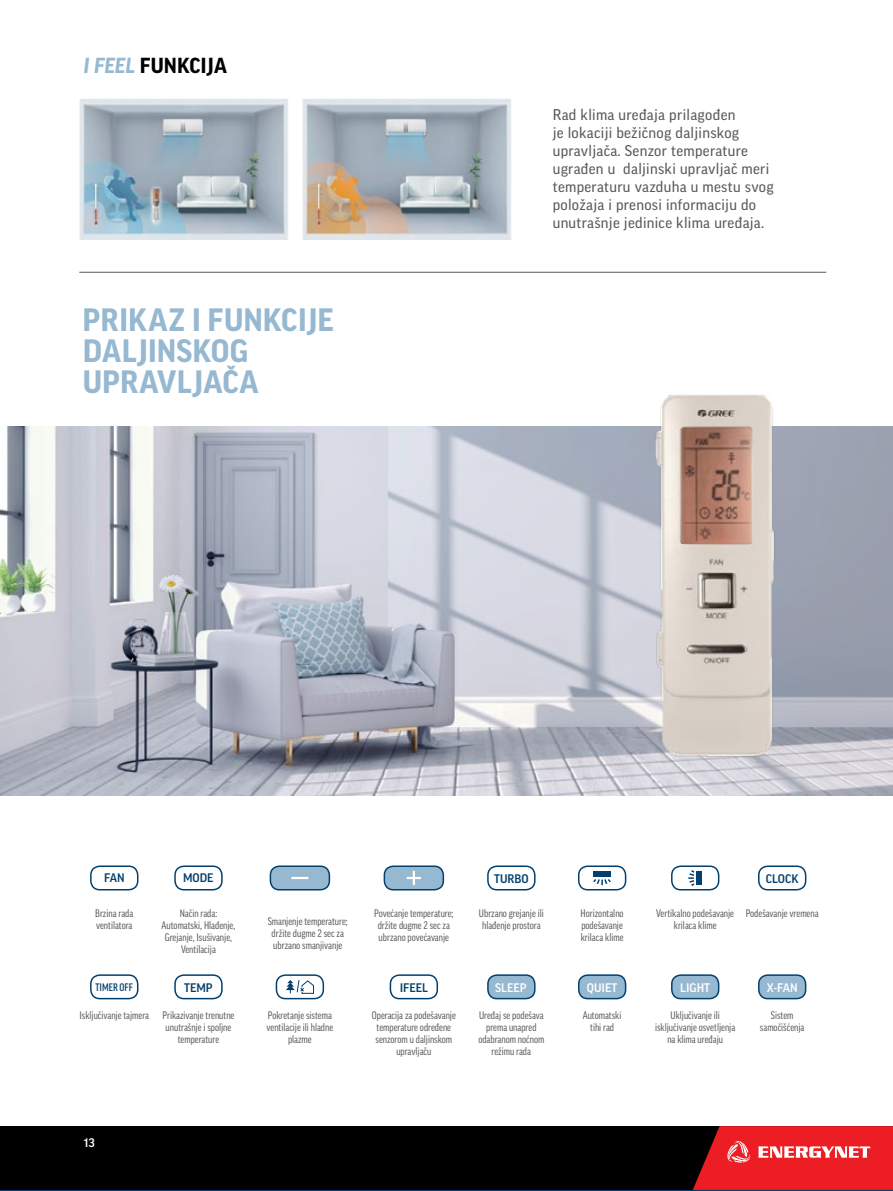
<style>
.page{position:relative;width:893px;height:1191px;background:#fff}
.page>*{position:absolute;margin:0;border:0;box-sizing:border-box;transform-origin:0 0}
.t1{font:700 31.2px/31.2px "Good Pro";letter-spacing:.01em;color:#96b8d1}
.t2{font:700 21px "Good Pro";color:#000}
.t3{font:15px/18px "Good Pro";letter-spacing:.02em;color:#58595b}
.t4{font:500 12px "Good Pro";color:#03406d}
.t5{font:500 12px "Good Pro";color:#fff}
.t6{font:condensed 10.5px/12px "Good Pro";color:#58595b;text-align:center}
.t7{font:500 condensed 10.5px "Good Pro";color:#03406d}
.s1{font-style:italic;color:#96b8d1}
</style>
<div class="page">
<svg style="left:0;top:1189px;width:893px;height:2px;background:#1a233a"></svg>
<img style="left:0;top:426px;width:893px;height:370px">
<div style="left:0;top:1126px;width:893px;height:63px;background:#000"></div>
<svg style="left:693px;top:1126px;width:200px;height:63px;background:#dd2b31"></svg>
<img style="left:302px;top:99px;width:209px;height:140px">
<img style="left:79px;top:99px;width:209px;height:140px">
<hr style="left:79px;top:272px;width:747px;height:1px;background:#58595b">
<div style="left:90px;top:865px;width:48px;height:25px;border:2px solid #03406d;border-radius:9px"></div>
<div style="left:90px;top:974px;width:48px;height:25px;border:2px solid #03406d;border-radius:9px"></div>
<div style="left:276px;top:974px;width:48px;height:25px;border:2px solid #03406d;border-radius:9px"></div>
<div style="left:487px;top:865px;width:49px;height:25px;border:2px solid #03406d;border-radius:9px"></div>
<div style="left:174px;top:865px;width:49px;height:25px;border:2px solid #03406d;border-radius:9px"></div>
<div style="left:174px;top:974px;width:49px;height:25px;border:2px solid #03406d;border-radius:9px"></div>
<div style="left:390px;top:974px;width:48px;height:25px;border:2px solid #03406d;border-radius:9px"></div>
<div style="left:488px;top:975px;width:47px;height:23px;background:#96b8d1;border-radius:9px"></div>
<div style="left:487px;top:974px;width:49px;height:25px;border:2px solid #03406d;border-radius:9px"></div>
<div style="left:579px;top:975px;width:47px;height:23px;background:#96b8d1;border-radius:9px"></div>
<div style="left:578px;top:974px;width:48px;height:25px;border:2px solid #03406d;border-radius:9px"></div>
<div style="left:672px;top:975px;width:47px;height:23px;background:#96b8d1;border-radius:9px"></div>
<div style="left:671px;top:974px;width:48px;height:25px;border:2px solid #03406d;border-radius:9px"></div>
<div style="left:759px;top:975px;width:47px;height:23px;background:#96b8d1;border-radius:9px"></div>
<div style="left:758px;top:974px;width:48px;height:25px;border:2px solid #03406d;border-radius:9px"></div>
<div style="left:578px;top:865px;width:48px;height:25px;border:2px solid #03406d;border-radius:9px"></div>
<div style="left:671px;top:865px;width:48px;height:25px;border:2px solid #03406d;border-radius:9px"></div>
<div style="left:758px;top:865px;width:48px;height:25px;border:2px solid #03406d;border-radius:9px"></div>
<div style="left:270px;top:866px;width:59px;height:23px;background:#96b8d1;border-radius:9px"></div>
<div style="left:270px;top:865px;width:60px;height:25px;border:2px solid #03406d;border-radius:9px"></div>
<div style="left:384px;top:866px;width:59px;height:23px;background:#96b8d1;border-radius:9px"></div>
<div style="left:384px;top:865px;width:60px;height:25px;border:2px solid #03406d;border-radius:9px"></div>
<svg style="left:291px;top:877px;width:17px;height:2px"></svg>
<svg style="left:407px;top:871px;width:14px;height:14px"></svg>
<div style="left:593px;top:871px;width:18px;height:6px;background:#03406d"></div>
<div style="left:696px;top:871px;width:5px;height:13px;background:#03406d"></div>
<svg style="left:593px;top:879px;width:18px;height:6px"></svg>
<svg style="left:688px;top:870px;width:7px;height:16px"></svg>
<svg style="left:286px;top:980px;width:28px;height:14px"></svg>
<img style="left:595px;top:394px;width:185px;height:366px">
<h2 class="t2" style="left:84px;top:54px;width:127px"><span class="s1">I Feel</span> FUNKCIJA</h2>
<h1 class="t1" style="left:83px;top:304px;width:253px">PRIKAZ I FUNKCIJE<br>DALJINSKOG<br>UPRAVLJAČA</h1>
<h3 class="t3" style="left:553px;top:106px;width:223px">Rad klima uređaja prilagođen<br>je lokaciji bežičnog daljinskog upravljača. Senzor temperature ugrađen u daljinski upravljač meri temperaturu vazduha u mestu svog položaja i prenosi informaciju do unutrašnje jedinice klima uređaja.</h3>
<p class="t4" style="left:104px;top:871px;width:22px">FAN</p>
<p class="t6" style="left:95px;top:907px;width:40px;text-align:left">Brzina rada ventilatora</p>
<p class="t4" style="left:183px;top:871px;width:32px">MODE</p>
<p class="t4" style="left:494px;top:871px;width:36px">TURBO</p>
<p class="t4" style="left:766px;top:871px;width:34px">CLOCK</p>
<p class="t6" style="left:162px;top:907px;width:75px">Način rada:<br>Automatski, Hlađenje,<br>Grejanje, Isušivanje,<br>Ventilacija</p>
<p class="t6" style="left:268px;top:914px;width:81px">Smanjenje temperature; držite dugme 2 sec za ubrzano smanjivanje</p>
<p class="t6" style="left:374px;top:907px;width:81px">Povećanje temperature; držite dugme 2 sec za ubrzano povećavanje</p>
<p class="t6" style="left:479px;top:907px;width:66px;text-align:left">Ubrzano grejanje ili hlađenje prostora</p>
<p class="t6" style="left:581px;top:907px;width:45px;text-align:justify">Horizontalno podešavanje krilaca klime</p>
<p class="t6" style="left:656px;top:907px;width:79px">Vertikalno podešavanje krilaca klime</p>
<p class="t6" style="left:746px;top:907px;width:74px">Podešavanje vremena</p>
<p class="t7" style="left:96px;top:981px;width:39px">TIMER OFF</p>
<p class="t4" style="left:184px;top:980px;width:30px">TEMP</p>
<p class="t4" style="left:400px;top:980px;width:30px">IFEEL</p>
<p class="t5" style="left:495px;top:980px;width:33px">SLEEP</p>
<p class="t5" style="left:587px;top:980px;width:32px">QUIET</p>
<p class="t5" style="left:680px;top:980px;width:31px">LIGHT</p>
<p class="t5" style="left:767px;top:980px;width:32px">X-FAN</p>
<p class="t6" style="left:79px;top:1009px;width:71px">Isključivanje tajmera</p>
<p class="t6" style="left:162px;top:1009px;width:73px">Prikazivanje trenutne unutrašnje i spoljne temperature</p>
<p class="t6" style="left:266px;top:1009px;width:68px">Pokretanje sistema ventilacije ili hladne plazme</p>
<p class="t5" style="left:84px;top:1136px;width:12px">13</p>
<p class="t6" style="left:372px;top:1009px;width:86px">Operacija za podešavanje temperature određene senzorom u daljinskom upravljaču</p>
<p class="t6" style="left:478px;top:1009px;width:68px">Uređaj se podešava prema unapred odabranom noćnom režimu rada</p>
<p class="t6" style="left:583px;top:1009px;width:40px">Automatski tihi rad</p>
<p class="t6" style="left:655px;top:1009px;width:82px">Uključivanje ili isključivanje osvetljenja na klima uređaju</p>
<p class="t6" style="left:760px;top:1009px;width:46px">Sistem samočišćenja</p>
</div>
